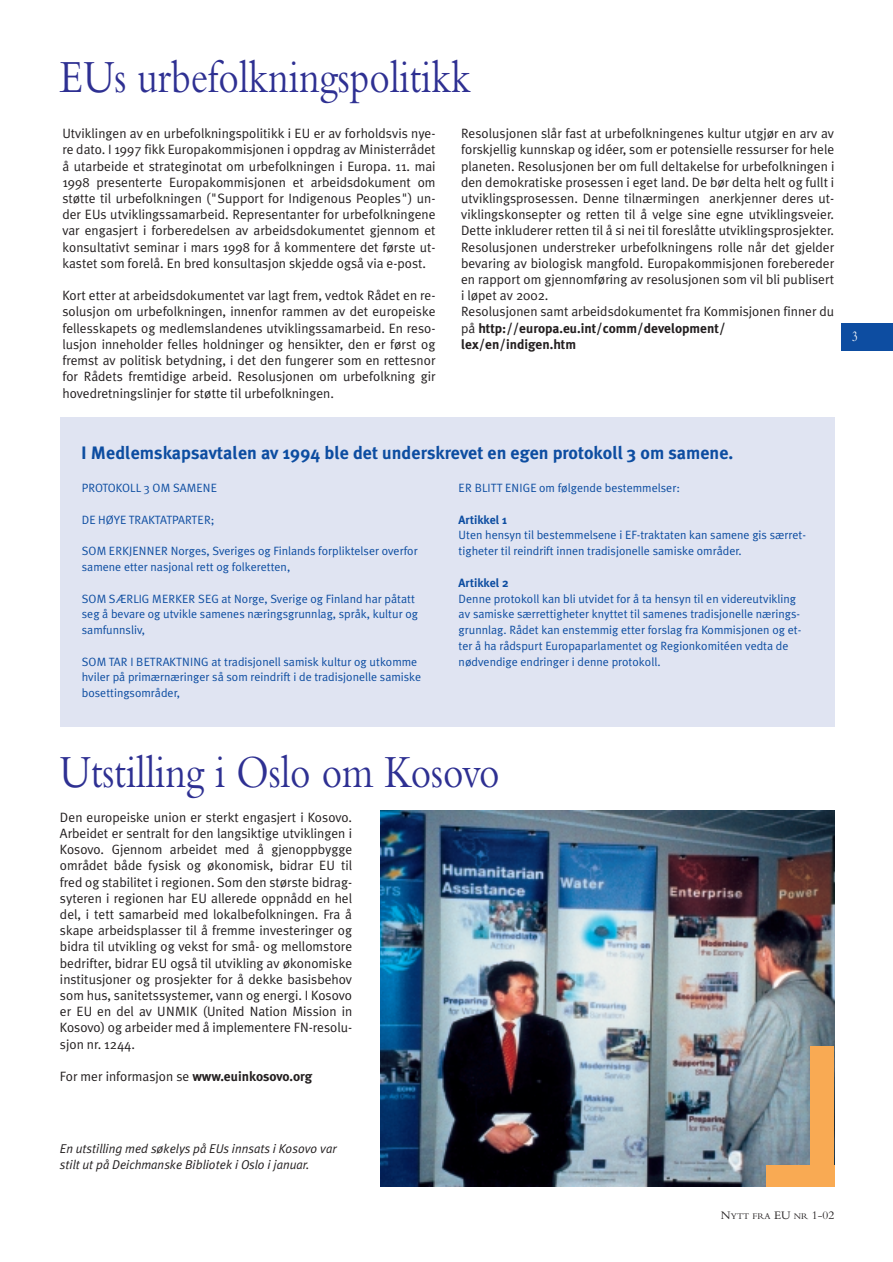
<style>
.page{position:relative;width:893px;height:1262px;background:#fff}
.page>*{position:absolute;margin:0;border:0;box-sizing:border-box;transform-origin:0 0}
.t1{font:48px "Bembo";color:#2e3092;scale:.82 1}
.t2{font:700 18px "Meta Plus";color:#0d4da1}
.t3{font:15px "Bembo";color:#fff;scale:.75 1}
.t4{font:13.5px/16.2px "Meta Plus Normal";color:#231f20;text-align:justify}
.t5{font:700 13.5px/16.2px "Meta Plus";color:#231f20}
.t6{font:italic 12.75px/16.5px "Meta Plus Normal";color:#231f20}
.t7{font:12px/15.8px "Meta Plus Normal";color:#0d4da1}
.t8{font:700 12px "Meta Plus";color:#0d4da1}
.t9{font:9px "Bembo";color:#231f20}
.s1{font-family:"Meta Plus Normal";font-weight:400}
.s2{font-family:"Meta Plus";font-weight:700}
.s3{font-size:12px}
</style>
<div class="page">
<img style="left:380px;top:810px;width:454px;height:376px">
<div style="left:810px;top:1046px;width:24px;height:140px;background:#f9aa53"></div>
<div style="left:766px;top:1165px;width:68px;height:21px;background:#f9aa53"></div>
<div style="left:841px;top:323px;width:51px;height:28px;background:#0d4da1"></div>
<div style="left:60px;top:417px;width:774px;height:310px;background:#e0e4f2"></div>
<h1 class="t1" style="left:60px;top:60px;width:502px">EUs urbefolkningspolitikk</h1>
<p class="t4" style="left:62px;top:126px;width:374px">Utviklingen av en urbefolkningspolitikk i EU er av forholdsvis nye&shy;re dato. I 1997 fikk Europakommisjonen i oppdrag av Ministerrådet å utarbeide et strateginotat om urbefolkningen i Europa. 11. mai 1998 presenterte Europakommisjonen et arbeidsdokument om støtte til urbefolkningen ("Support for Indigenous Peoples") un&shy;der EUs utviklingssamarbeid. Representanter for urbefolkningene var engasjert i forberedelsen av arbeidsdokumentet gjennom et konsultativt seminar i mars 1998 for å kommentere det første ut&shy;kastet som forelå. En bred konsultasjon skjedde også via e-post.</p>
<p class="t4" style="left:62px;top:288px;width:374px">Kort etter at arbeidsdokumentet var lagt frem, vedtok Rådet en re&shy;solusjon om urbefolkningen, innenfor rammen av det europeiske fellesskapets og medlemslandenes utviklingssamarbeid. En reso&shy;lusjon inneholder felles holdninger og hensikter, den er først og fremst av politisk betydning, i det den fungerer som en rettesnor for Rådets fremtidige arbeid. Resolusjonen om urbefolkning gir hovedretningslinjer for støtte til urbefolkningen.</p>
<p class="t4" style="left:461px;top:126px;width:375px;text-align:left">Resolusjonen slår fast at urbefolkningenes kultur utgjør en arv av forskjellig kunnskap og idéer, som er potensielle ressurser for hele planeten. Resolusjonen ber om full deltakelse for urbefolkningen i den demokratiske prosessen i eget land. De bør delta helt og fullt i utviklingsprosessen. Denne tilnærmingen anerkjenner deres ut&shy;viklingskonsepter og retten til å velge sine egne utviklingsveier.<br>Dette inkluderer retten til å si nei til foreslåtte utviklingsprosjekter.<br>Resolusjonen understreker urbefolkningens rolle når det gjelder bevaring av biologisk mangfold. Europakommisjonen forebereder en rapport om gjennomføring av resolusjonen som vil bli publisert i løpet av 2002.<br>Resolusjonen samt arbeidsdokumentet fra Kommisjonen finner du</p>
<p class="t5" style="left:461px;top:321px;width:266px"><span class="s1">på</span> http://europa.eu.int/comm/development/ lex/en/indigen.htm</p>
<h2 class="t2" style="left:81px;top:445px;width:653px">I Medlemskapsavtalen av 1994 ble det underskrevet en egen protokoll 3 om samene.</h2>
<p class="t7" style="left:82px;top:481px;width:137px">PROTOKOLL 3 OM SAMENE</p>
<p class="t7" style="left:82px;top:512px;width:134px">DE HØYE TRAKTATPARTER;</p>
<p class="t7" style="left:82px;top:544px;width:337px">SOM ERKJENNER Norges, Sveriges og Finlands forpliktelser overfor samene etter nasjonal rett og folkeretten,</p>
<p class="t7" style="left:82px;top:591px;width:338px">SOM SÆRLIG MERKER SEG at Norge, Sverige og Finland har påtatt seg å bevare og utvikle samenes næringsgrunnlag, språk, kultur og samfunnsliv,</p>
<p class="t7" style="left:82px;top:654px;width:341px">SOM TAR I BETRAKTNING at tradisjonell samisk kultur og utkomme hviler på primærnæringer så som reindrift i de tradisjonelle samiske bosettingsområder,</p>
<p class="t7" style="left:458px;top:481px;width:223px">ER BLITT ENIGE om følgende bestemmelser:</p>
<p class="t8" style="left:458px;top:515px;width:50px">Artikkel 1</p>
<p class="t7" style="left:458px;top:528px;width:349px">Uten hensyn til bestemmelsene i EF-traktaten kan samene gis særret&shy;tigheter til reindrift innen tradisjonelle samiske områder.</p>
<p class="t8" style="left:458px;top:578px;width:52px">Artikkel 2</p>
<p class="t7" style="left:458px;top:591px;width:344px">Denne protokoll kan bli utvidet for å ta hensyn til en videreutvikling av samiske særrettigheter knyttet til samenes tradisjonelle nærings&shy;grunnlag. Rådet kan enstemmig etter forslag fra Kommisjonen og et&shy;ter å ha rådspurt Europaparlamentet og Regionkomitéen vedta de nødvendige endringer i denne protokoll.</p>
<p class="t3" style="left:852px;top:330px;width:9px">3</p>
<h1 class="t1" style="left:60px;top:754px;width:538px">Utstilling i Oslo om Kosovo</h1>
<p class="t4" style="left:60px;top:810px;width:294px">Den europeiske union er sterkt engasjert i Kosovo.<br>Arbeidet er sentralt for den langsiktige utviklingen i Kosovo. Gjennom arbeidet med å gjenoppbygge området både fysisk og økonomisk, bidrar EU til fred og stabilitet i regionen. Som den største bidrag&shy;syteren i regionen har EU allerede oppnådd en hel del, i tett samarbeid med lokalbefolkningen. Fra å skape arbeidsplasser til å fremme investeringer og bidra til utvikling og vekst for små- og mellomstore bedrifter, bidrar EU også til utvikling av økonomiske institusjoner og prosjekter for å dekke basisbehov som hus, sanitetssystemer, vann og energi. I Kosovo er EU en del av UNMIK (United Nation Mission in Kosovo) og arbeider med å implementere FN-resolu&shy;sjon nr. 1244.</p>
<p class="t4" style="left:60px;top:1069px;width:254px">For mer informasjon se <span class="s2">www.euinkosovo.org</span></p>
<p class="t6" style="left:60px;top:1141px;width:278px">En utstilling med søkelys på EUs innsats i Kosovo var stilt ut på Deichmanske Bibliotek i Oslo i januar.</p>
<p class="t9" style="left:721px;top:1213px;width:115px"><span class="s3">N</span>YTT FRA <span class="s3">EU</span> NR <span class="s3">1-02</span></p>
</div>
